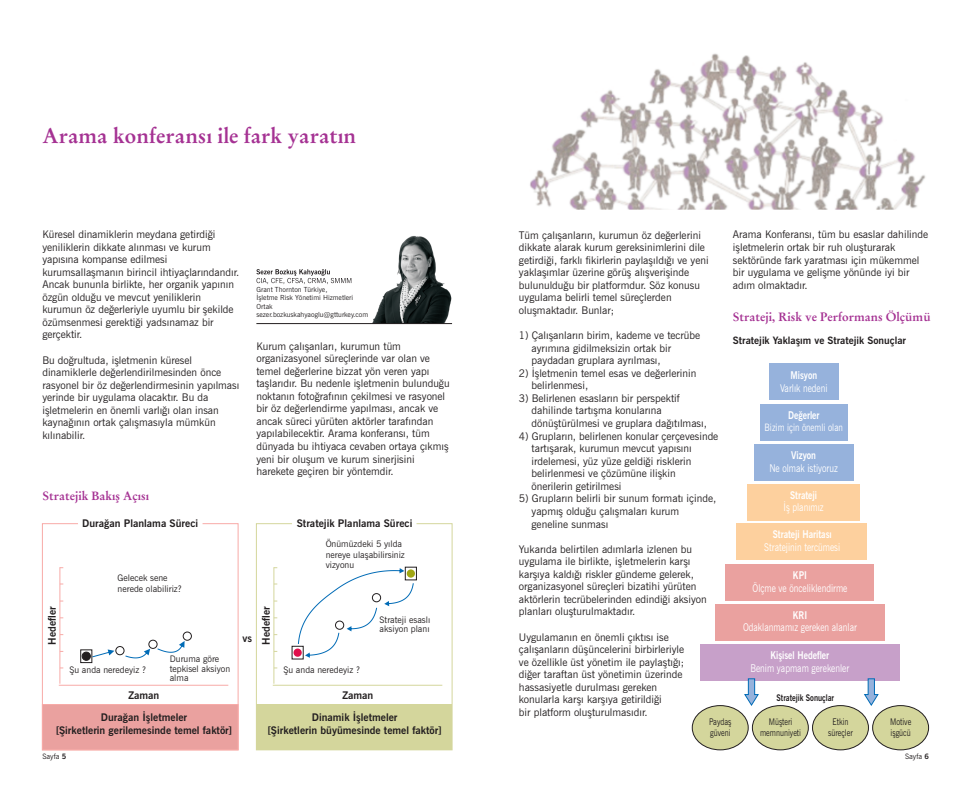
<style>
.page{position:relative;width:971px;height:812px;background:#fff}
.page>*{position:absolute;margin:0;border:0;box-sizing:border-box;transform-origin:0 0}
.t1{font:700 21px "Stempel Garamond";color:#a53293}
.t2{font:700 12px "Stempel Garamond";color:#a53293}
.t3{font:10.7px "News Gothic BT";color:#fff;scale:.82 1}
.t4{font:700 10.7px "News Gothic BT";color:#fff;scale:.82 1}
.t5{font:10.5px/12.6px "News Gothic BT";color:#231f20}
.t6{font:700 10.5px/12.6px "News Gothic BT";color:#231f20;text-align:center}
.t7{font:700 10.2px "News Gothic BT";color:#231f20}
.t8{font:10.2px "News Gothic BT";color:#fff;scale:.82 1}
.t9{font:9.2px/11px "News Gothic BT";color:#231f20;scale:.82 1}
.t10{font:700 9.2px "News Gothic BT";color:#231f20;scale:.82 1}
.t11{font:9px/10.8px "News Gothic BT";color:#231f20}
.t12{font:7.4px "News Gothic BT";color:#231f20}
.t13{font:7px/8.4px "News Gothic BT";color:#231f20}
.s1{font-weight:700}
</style>
<div class="page">
<img style="left:372px;top:236px;width:80px;height:87px">
<div style="left:692px;top:705px;width:56px;height:45px;background:#d4d69c;border:1px solid #231f20;border-radius:50%"></div>
<div style="left:752px;top:705px;width:56px;height:45px;background:#d4d69c;border:1px solid #231f20;border-radius:50%"></div>
<div style="left:812px;top:705px;width:56px;height:45px;background:#d4d69c;border:1px solid #231f20;border-radius:50%"></div>
<div style="left:872px;top:705px;width:56px;height:45px;background:#d4d69c;border:1px solid #231f20;border-radius:50%"></div>
<div style="left:768px;top:364px;width:70px;height:36px;background:#96b2dc"></div>
<div style="left:759px;top:404px;width:88px;height:36px;background:#96b2dc"></div>
<div style="left:754px;top:444px;width:99px;height:36px;background:#96b2dc"></div>
<div style="left:747px;top:484px;width:112px;height:36px;background:#fdd09e"></div>
<div style="left:736px;top:523px;width:131px;height:37px;background:#fdd09e"></div>
<div style="left:725px;top:564px;width:149px;height:37px;background:#eaa19f"></div>
<div style="left:715px;top:604px;width:169px;height:36px;background:#eaa19f"></div>
<div style="left:700px;top:644px;width:199px;height:36px;background:#c7a0c9"></div>
<svg style="left:743px;top:678px;width:16px;height:28px"></svg>
<svg style="left:862px;top:678px;width:17px;height:28px"></svg>
<div style="left:256px;top:704px;width:196px;height:46px;background:#d4d69c"></div>
<hr style="left:273px;top:567px;width:1px;height:116px;background:#d4d69c">
<hr style="left:273px;top:684px;width:169px;height:1px;background:#d4d69c">
<div style="left:293px;top:648px;width:9px;height:9px;background:#e0104b;border-radius:50%"></div>
<svg style="left:298px;top:568px;width:116px;height:90px"></svg>
<div style="left:256px;top:523px;width:196px;height:227px;border:1px solid #d4d69c"></div>
<svg style="left:292px;top:523px;width:124px;height:2px"></svg>
<svg style="left:41px;top:703px;width:198px;height:48px;background:#eba4a2"></svg>
<hr style="left:59px;top:567px;width:1px;height:116px;background:#f8aaa7">
<hr style="left:59px;top:684px;width:169px;height:1px;background:#f8aaa7">
<div style="left:82px;top:652px;width:8px;height:8px;background:#231f20;border:1px solid #231f20;border-radius:50%"></div>
<div style="left:115px;top:646px;width:9px;height:9px;border:1px solid #231f20;border-radius:50%"></div>
<div style="left:148px;top:639px;width:10px;height:10px;border:1px solid #231f20;border-radius:50%"></div>
<div style="left:183px;top:631px;width:9px;height:10px;border:1px solid #231f20;border-radius:50%"></div>
<svg style="left:92px;top:649px;width:22px;height:8px"></svg>
<svg style="left:125px;top:648px;width:25px;height:10px"></svg>
<svg style="left:157px;top:641px;width:28px;height:12px"></svg>
<div style="left:80px;top:649px;width:12px;height:14px;border:1px solid #231f20"></div>
<hr style="left:256px;top:323px;width:196px;height:1px;background:#231f20">
<img style="left:530px;top:53px;width:396px;height:156px">
<svg style="left:256px;top:269px;width:95px;height:15px"></svg>
<h1 class="t1" style="left:42px;top:127px;width:315px">Arama konferansý ile fark yaratýn</h1>
<p class="t5" style="left:42px;top:229px;width:198px">Küresel dinamiklerin meydana getirdiði yeniliklerin dikkate alýnmasý ve kurum yapýsýna kompanse edilmesi kurumsallaþmanýn birincil ihtiyaçlarýndandýr.<br>Ancak bununla birlikte, her organik yapýnýn özgün olduðu ve mevcut yeniliklerin kurumun öz deðerleriyle uyumlu bir þekilde özümsenmesi gerektiði yadsýnamaz bir gerçektir.</p>
<p class="t5" style="left:42px;top:354px;width:198px">Bu doðrultuda, iþletmenin küresel dinamiklerle deðerlendirilmesinden önce rasyonel bir öz deðerlendirmesinin yapýlmasý yerinde bir uygulama olacaktýr. Bu da iþletmelerin en önemli varlýðý olan insan kaynaðýnýn ortak çalýþmasýyla mümkün kýlýnabilir.</p>
<p class="t2" style="left:42px;top:491px;width:108px">Stratejik Bakýþ Açýsý</p>
<p class="t6" style="left:82px;top:517px;width:117px">Duraðan Planlama Süreci</p>
<p class="t11" style="left:118px;top:573px;width:66px">Gelecek sene nerede olabiliriz?</p>
<p class="t13" style="left:256px;top:286px;width:113px">Grant Thornton Türkiye,<br>Ýþletme Risk Yönetimi Hizmetleri<br>Ortak sezer.bozkuskahyaoglu@gtturkey.com</p>
<p class="t5" style="left:256px;top:340px;width:195px">Kurum çalýþanlarý, kurumun tüm organizasyonel süreçlerinde var olan ve temel deðerlerine bizzat yön veren yapý taþlarýdýr. Bu nedenle iþletmenin bulunduðu noktanýn fotoðrafýnýn çekilmesi ve rasyonel bir öz deðerlendirme yapýlmasý, ancak ve ancak süreci yürüten aktörler tarafýndan yapýlabilecektir. Arama konferansý, tüm dünyada bu ihtiyaca cevaben ortaya çýkmýþ yeni bir oluþum ve kurum sinerjisini harekete geçiren bir yöntemdir.</p>
<p class="t6" style="left:297px;top:517px;width:117px">Stratejik Planlama Süreci</p>
<p class="t11" style="left:325px;top:539px;width:81px">Önümüzdeki 5 yýlda nereye ulaþabilirsiniz vizyonu</p>
<p class="t6" style="left:47px;top:644px;width:40px;rotate:-90deg">Hedefler</p>
<p class="t11" style="left:69px;top:665px;width:78px">Þu anda neredeyiz ?</p>
<p class="t11" style="left:170px;top:655px;width:62px;line-height:9.4px">Duruma göre tepkisel aksiyon alma</p>
<p class="t6" style="left:101px;top:684px;width:88px;line-height:22.8px">Zaman<br>Duraðan Ýþletmeler</p>
<p class="t6" style="left:56px;top:725px;width:178px">[Þirketlerin gerilemesinde temel faktör]</p>
<p class="t12" style="left:42px;top:753px;width:25px">Sayfa <span class="s1">5</span></p>
<p class="t6" style="left:242px;top:633px;width:11px">vs</p>
<p class="t6" style="left:260px;top:644px;width:40px;rotate:-90deg">Hedefler</p>
<p class="t11" style="left:283px;top:665px;width:78px">Þu anda neredeyiz ?</p>
<p class="t11" style="left:379px;top:615px;width:52px;line-height:9.4px">Strateji esaslý aksiyon planý</p>
<p class="t6" style="left:342px;top:689px;width:32px">Zaman</p>
<p class="t6" style="left:267px;top:712px;width:176px">Dinamik Ýþletmeler<br>[Þirketlerin büyümesinde temel faktör]</p>
<p class="t5" style="left:732px;top:229px;width:197px">Arama Konferansý, tüm bu esaslar dahilinde</p>
<p class="t5" style="left:519px;top:230px;width:191px">Tüm çalýþanlarýn, kurumun öz deðerlerini dikkate alarak kurum gereksinimlerini dile getirdiði, farklý fikirlerin paylaþýldýðý ve yeni yaklaþýmlar üzerine görüþ alýþveriþinde bulunulduðu bir platformdur. Söz konusu uygulama belirli temel süreçlerden oluþmaktadýr. Bunlar;</p>
<p class="t5" style="left:531px;top:330px;width:170px;text-indent:-13px">1) Çalýþanlarýn birim, kademe ve tecrübe ayrýmýna gidilmeksizin ortak bir paydadan gruplara ayrýlmasý,</p>
<p class="t5" style="left:531px;top:368px;width:166px;text-indent:-13px">2) Ýþletmenin temel esas ve deðerlerinin belirlenmesi,</p>
<p class="t5" style="left:531px;top:393px;width:177px;text-indent:-13px">3) Belirlenen esaslarýn bir perspektif dahilinde tartýþma konularýna dönüþtürülmesi ve gruplara daðýtýlmasý,</p>
<p class="t5" style="left:531px;top:430px;width:188px;text-indent:-13px">4) Gruplarýn, belirlenen konular çerçevesinde tartýþarak, kurumun mevcut yapýsýný irdelemesi, yüz yüze geldiði risklerin belirlenmesi ve çözümüne iliþkin önerilerin getirilmesi</p>
<p class="t5" style="left:531px;top:493px;width:186px;text-indent:-13px">5) Gruplarýn belirli bir sunum formatý içinde, yapmýþ olduðu çalýþmalarý kurum geneline sunmasý</p>
<p class="t5" style="left:519px;top:543px;width:189px">Yukarýda belirtilen adýmlarla izlenen bu uygulama ile birlikte, iþletmelerin karþý karþýya kaldýðý riskler gündeme gelerek, organizasyonel süreçleri bizatihi yürüten aktörlerin tecrübelerinden edindiði aksiyon planlarý oluþturulmaktadýr.</p>
<p class="t5" style="left:519px;top:631px;width:167px">Uygulamanýn en önemli çýktýsý ise çalýþanlarýn düþüncelerini birbirleriyle ve özellikle üst yönetim ile paylaþtýðý; diðer taraftan üst yönetimin üzerinde hassasiyetle durulmasý gereken konularla karþý karþýya getirildiði<br>bir platform oluþturulmasýdýr.</p>
<p class="t5" style="left:732px;top:242px;width:188px">iþletmelerin ortak bir ruh oluþturarak sektöründe fark yaratmasý için mükemmel bir uygulama ve geliþme yönünde iyi bir adým olmaktadýr.</p>
<p class="t2" style="left:732px;top:311px;width:199px">Strateji, Risk ve Performans Ölçümü</p>
<p class="t7" style="left:732px;top:336px;width:175px">Stratejik Yaklaþým ve Stratejik Sonuçlar</p>
<p class="t4" style="left:790px;top:371px;width:34px">Misyon</p>
<p class="t3" style="left:780px;top:384px;width:60px">Varlýk nedeni</p>
<p class="t4" style="left:788px;top:410px;width:40px">Deðerler</p>
<p class="t8" style="left:764px;top:423px;width:97px">Bizim için önemli olan</p>
<p class="t4" style="left:791px;top:450px;width:32px">Vizyon</p>
<p class="t3" style="left:769px;top:463px;width:85px">Ne olmak istiyoruz</p>
<p class="t4" style="left:790px;top:490px;width:35px">Strateji</p>
<p class="t3" style="left:783px;top:503px;width:50px">Ýþ planýmýz</p>
<p class="t4" style="left:772px;top:530px;width:73px">Strateji Haritasý</p>
<p class="t3" style="left:764px;top:543px;width:94px">Stratejinin tercümesi</p>
<p class="t4" style="left:793px;top:570px;width:19px">KPI</p>
<p class="t3" style="left:752px;top:583px;width:117px">Ölçme ve önceliklendirme</p>
<p class="t4" style="left:792px;top:610px;width:19px">KRI</p>
<p class="t3" style="left:743px;top:623px;width:140px">Odaklanmamýz gereken alanlar</p>
<p class="t4" style="left:770px;top:650px;width:73px">Kiþisel Hedefler</p>
<p class="t3" style="left:750px;top:663px;width:122px">Benim yapmam gerekenler</p>
<p class="t10" style="left:776px;top:694px;width:72px">Stratejik Sonuçlar</p>
<p class="t9" style="left:709px;top:717px;width:29px">Paydaþ güveni</p>
<p class="t9" style="left:760px;top:717px;width:51px;text-align:center">Müþteri memnuniyeti</p>
<p class="t9" style="left:828px;top:717px;width:32px;text-align:center">Etkin süreçler</p>
<p class="t9" style="left:890px;top:717px;width:27px">Motive iþgücü</p>
<p class="t12" style="left:905px;top:753px;width:25px">Sayfa <span class="s1">6</span></p>
</div>
